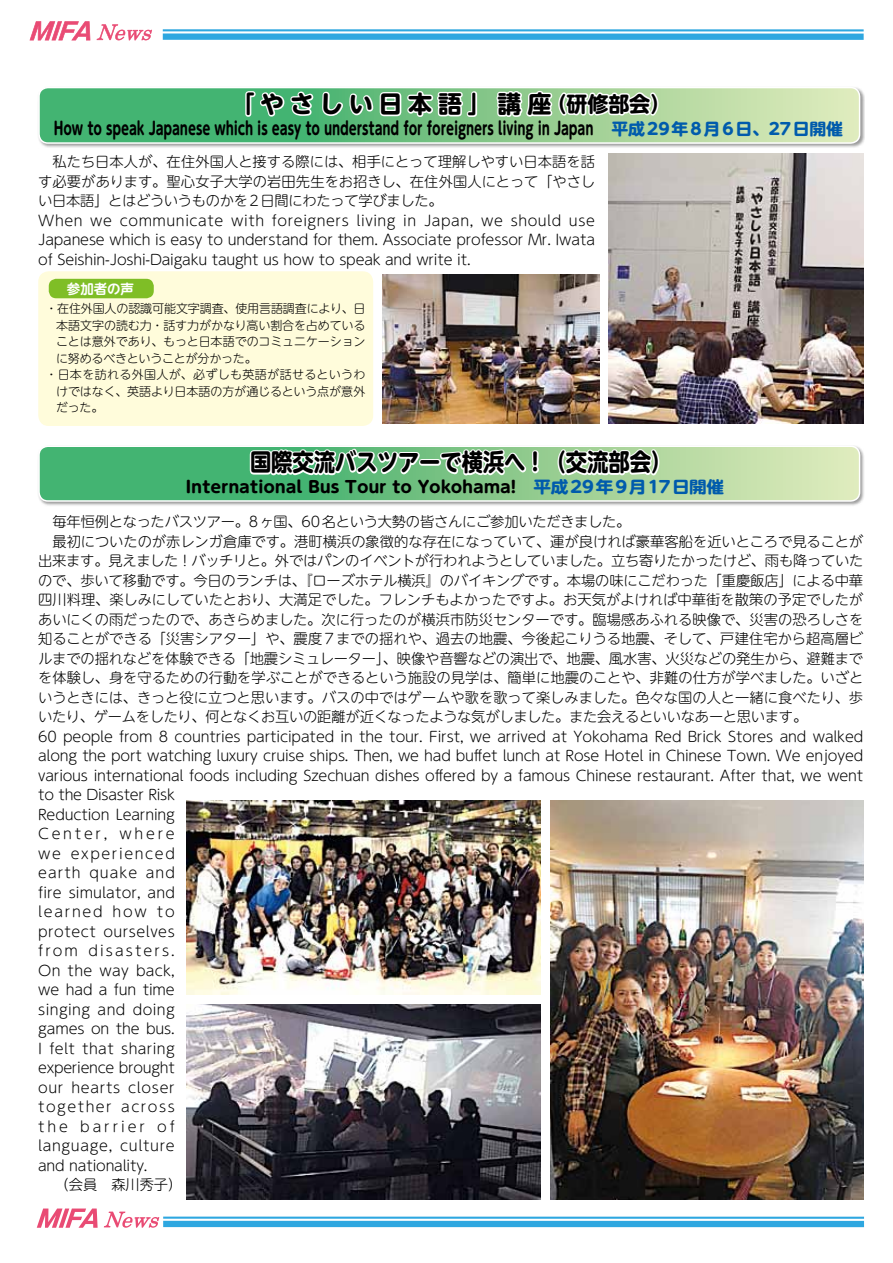
<style>
.page{position:relative;width:893px;height:1263px;background:#fff}
.page>*{position:absolute;margin:0;border:0;box-sizing:border-box;transform-origin:0 0}
.t1{font:700 24px "UD Shin M Go Pro";letter-spacing:-.005em;color:#000;scale:.89 1}
.t2{font:700 24px "UD Shin M Go Pro";letter-spacing:.235em;color:#000}
.t3{font:700 17.55px "UD Shin M Go Pro";letter-spacing:-.01em;color:#000;scale:.72 1}
.t4{font:700 16.2px "UD Shin M Go Pro";letter-spacing:-.01em;color:#000;scale:1.06 1}
.t5{font:300 14.25px/19.5px "UD Shin M Go Pro";letter-spacing:-.005em;color:#000}
.t6{font:300 14.25px "UD Shin M Go Pro";letter-spacing:.03em;color:#000}
.t7{font:300 14.25px "UD Shin M Go Pro";letter-spacing:.05em;color:#000}
.t8{font:300 14.25px "UD Shin M Go Pro";letter-spacing:.04em;color:#000}
.t9{font:300 14.25px "UD Shin M Go Pro";letter-spacing:.145em;color:#000}
.t10{font:300 14.25px "UD Shin M Go Pro";letter-spacing:.105em;color:#000}
.t11{font:300 14.25px "UD Shin M Go Pro";letter-spacing:.115em;color:#000}
.t12{font:300 14.25px "UD Shin M Go Pro";letter-spacing:.075em;color:#000}
.t13{font:300 14.25px "UD Shin M Go Pro";letter-spacing:.02em;color:#000}
.t14{font:300 14.25px "UD Shin M Go Pro";letter-spacing:.19em;color:#000}
.t15{font:300 14.25px "UD Shin M Go Pro";letter-spacing:.125em;color:#000}
.t16{font:300 14.25px "UD Shin M Go Pro";letter-spacing:.2em;color:#000}
.t17{font:700 13.5px "UD Shin M Go Pro De";letter-spacing:-.01em;color:#fff}
.t18{font:300 12px "UD Shin M Go Pro";letter-spacing:-.01em;color:#000}
.t19{font:300 12px "UD Shin M Go Pro";letter-spacing:.03em;color:#000}
.s1{font-size:21px}
.s2{font-size:16.2px;color:#005bac}
.s3{color:#005bac}
</style>
<div class="page">
<svg style="left:37px;top:1208px;width:61px;height:20px"></svg>
<svg style="left:104px;top:1211px;width:760px;height:17px"></svg>
<svg style="left:30px;top:21px;width:60px;height:19px"></svg>
<svg style="left:97px;top:24px;width:55px;height:16px"></svg>
<svg style="left:163px;top:29px;width:701px;height:11px"></svg>
<div style="left:37px;top:86px;width:828px;height:63px;background:#000;opacity:.4"></div>
<svg style="left:39px;top:88px;width:821px;height:55px"></svg>
<div style="left:38px;top:87px;width:822px;height:57px;border:2px solid #fff;border-radius:9px"></div>
<div style="left:38px;top:271px;width:335px;height:155px;background:#fffcdb;border-radius:10px"></div>
<div style="left:49px;top:279px;width:105px;height:19px;background:#7fbe26;border-radius:8px"></div>
<div style="left:37px;top:445px;width:828px;height:61px;background:#000;opacity:.4"></div>
<svg style="left:39px;top:446px;width:821px;height:55px"></svg>
<svg style="left:244px;top:86px;width:417px;height:400px"></svg>
<div style="left:38px;top:445px;width:822px;height:57px;border:2px solid #fff;border-radius:9px"></div>
<img style="left:608px;top:153px;width:255px;height:270px">
<img style="left:382px;top:274px;width:218px;height:149px">
<img style="left:551px;top:800px;width:312px;height:399px">
<img style="left:187px;top:1004px;width:354px;height:195px">
<img style="left:187px;top:800px;width:354px;height:195px">
<h1 class="t2" style="left:230px;top:84px;width:442px">「やさしい日本語」講座<span class="s1">（研修部会）</span></h1>
<p class="t3" style="left:54px;top:114px;width:1098px">How to speak Japanese which is easy to understand for foreigners living in Japan <span class="s2">平成29年8月6日、27日開催</span></p>
<p class="t5" style="left:38px;top:151px;width:558px;text-indent:14px">私たち日本人が、在住外国人と接する際には、相手にとって理解しやすい日本語を話す必要があります。聖心女子大学の岩田先生をお招きし、在住外国人にとって「やさしい日本語」とはどういうものかを2日間にわたって学びました。<br>When we communicate with foreigners living in Japan, we should use Japanese which is easy to understand for them. Associate professor Mr. Iwata of Seishin-Joshi-Daigaku taught us how to speak and write it.</p>
<p class="t17" style="left:67px;top:278px;width:69px">参加者の声</p>
<p class="t18" style="left:46px;top:299px;width:321px">・在住外国人の認識可能文字調査、使用言語調査により、日</p>
<p class="t18" style="left:56px;top:316px;width:311px">本語文字の読む力・話す力がかなり高い割合を占めている</p>
<p class="t18" style="left:56px;top:332px;width:311px">ことは意外であり、もっと日本語でのコミュニケーション</p>
<p class="t18" style="left:56px;top:349px;width:202px">に努めるべきということが分かった。</p>
<p class="t19" style="left:46px;top:365px;width:321px">・日本を訪れる外国人が、必ずしも英語が話せるというわ</p>
<p class="t18" style="left:56px;top:382px;width:311px">けではなく、英語より日本語の方が通じるという点が意外</p>
<p class="t18" style="left:56px;top:398px;width:49px">だった。</p>
<h1 class="t1" style="left:250px;top:443px;width:476px">国際交流バスツアーで横浜へ！（交流部会）</h1>
<p class="t4" style="left:186px;top:474px;width:510px">International Bus Tour to Yokohama!　<span class="s3">平成29年9月17日開催</span></p>
<p class="t5" style="left:52px;top:511px;width:579px">毎年恒例となったバスツアー。8ヶ国、60名という大勢の皆さんにご参加いただきました。</p>
<p class="t5" style="left:52px;top:531px;width:812px">最初についたのが赤レンガ倉庫です。港町横浜の象徴的な存在になっていて、運が良ければ豪華客船を近いところで見ることが</p>
<p class="t5" style="left:38px;top:550px;width:827px">出来ます。見えました！バッチリと。外ではパンのイベントが行われようとしていました。立ち寄りたかったけど、雨も降っていた</p>
<p class="t5" style="left:38px;top:570px;width:826px">ので、歩いて移動です。今日のランチは、『ローズホテル横浜』のバイキングです。本場の味にこだわった「重慶飯店」による中華</p>
<p class="t5" style="left:38px;top:589px;width:826px">四川料理、楽しみにしていたとおり、大満足でした。フレンチもよかったですよ。お天気がよければ中華街を散策の予定でしたが</p>
<p class="t5" style="left:38px;top:609px;width:827px">あいにくの雨だったので、あきらめました。次に行ったのが横浜市防災センターです。臨場感あふれる映像で、災害の恐ろしさを</p>
<p class="t5" style="left:38px;top:628px;width:826px">知ることができる「災害シアター」や、震度７までの揺れや、過去の地震、今後起こりうる地震、そして、戸建住宅から超高層ビ</p>
<p class="t5" style="left:38px;top:648px;width:827px">ルまでの揺れなどを体験できる「地震シミュレーター」、映像や音響などの演出で、地震、風水害、火災などの発生から、避難まで</p>
<p class="t5" style="left:38px;top:667px;width:827px">を体験し、身を守るための行動を学ぶことができるという施設の見学は、簡単に地震のことや、非難の仕方が学べました。いざと</p>
<p class="t5" style="left:38px;top:687px;width:827px">いうときには、きっと役に立つと思います。バスの中ではゲームや歌を歌って楽しみました。色々な国の人と一緒に食べたり、歩</p>
<p class="t5" style="left:38px;top:706px;width:771px">いたり、ゲームをしたり、何となくお互いの距離が近くなったような気がしました。また会えるといいなあーと思います。</p>
<p class="t5" style="left:38px;top:726px;width:827px">60 people from 8 countries participated in the tour. First, we arrived at Yokohama Red Brick Stores and walked</p>
<p class="t5" style="left:38px;top:745px;width:827px">along the port watching luxury cruise ships. Then, we had buffet lunch at Rose Hotel in Chinese Town. We enjoyed</p>
<p class="t5" style="left:38px;top:765px;width:827px">various international foods including Szechuan dishes offered by a famous Chinese restaurant. After that, we went</p>
<p class="t5" style="left:38px;top:784px;width:138px">to the Disaster Risk</p>
<p class="t5" style="left:38px;top:804px;width:138px">Reduction Learning</p>
<p class="t14" style="left:38px;top:822px;width:138px">Center, where</p>
<p class="t11" style="left:38px;top:842px;width:138px">we experienced</p>
<p class="t12" style="left:38px;top:861px;width:138px">earth quake and</p>
<p class="t5" style="left:38px;top:882px;width:138px">fire simulator, and</p>
<p class="t15" style="left:38px;top:900px;width:138px">learned how to</p>
<p class="t8" style="left:38px;top:920px;width:138px">protect ourselves</p>
<p class="t9" style="left:38px;top:939px;width:138px">from disasters.</p>
<p class="t13" style="left:38px;top:959px;width:138px">On the way back,</p>
<p class="t5" style="left:38px;top:979px;width:138px">we had a fun time</p>
<p class="t6" style="left:38px;top:997px;width:138px">singing and doing</p>
<p class="t5" style="left:38px;top:1018px;width:138px">games on the bus.</p>
<p class="t6" style="left:38px;top:1036px;width:138px">I felt that sharing</p>
<p class="t5" style="left:38px;top:1057px;width:138px">experience brought</p>
<p class="t7" style="left:38px;top:1075px;width:138px">our hearts closer</p>
<p class="t10" style="left:38px;top:1095px;width:138px">together across</p>
<p class="t16" style="left:38px;top:1114px;width:138px">the barrier of</p>
<p class="t7" style="left:38px;top:1134px;width:138px">language, culture</p>
<p class="t5" style="left:38px;top:1154px;width:111px">and nationality.</p>
<p class="t5" style="left:55px;top:1174px;width:129px">（会員　森川秀子）</p>
</div>
